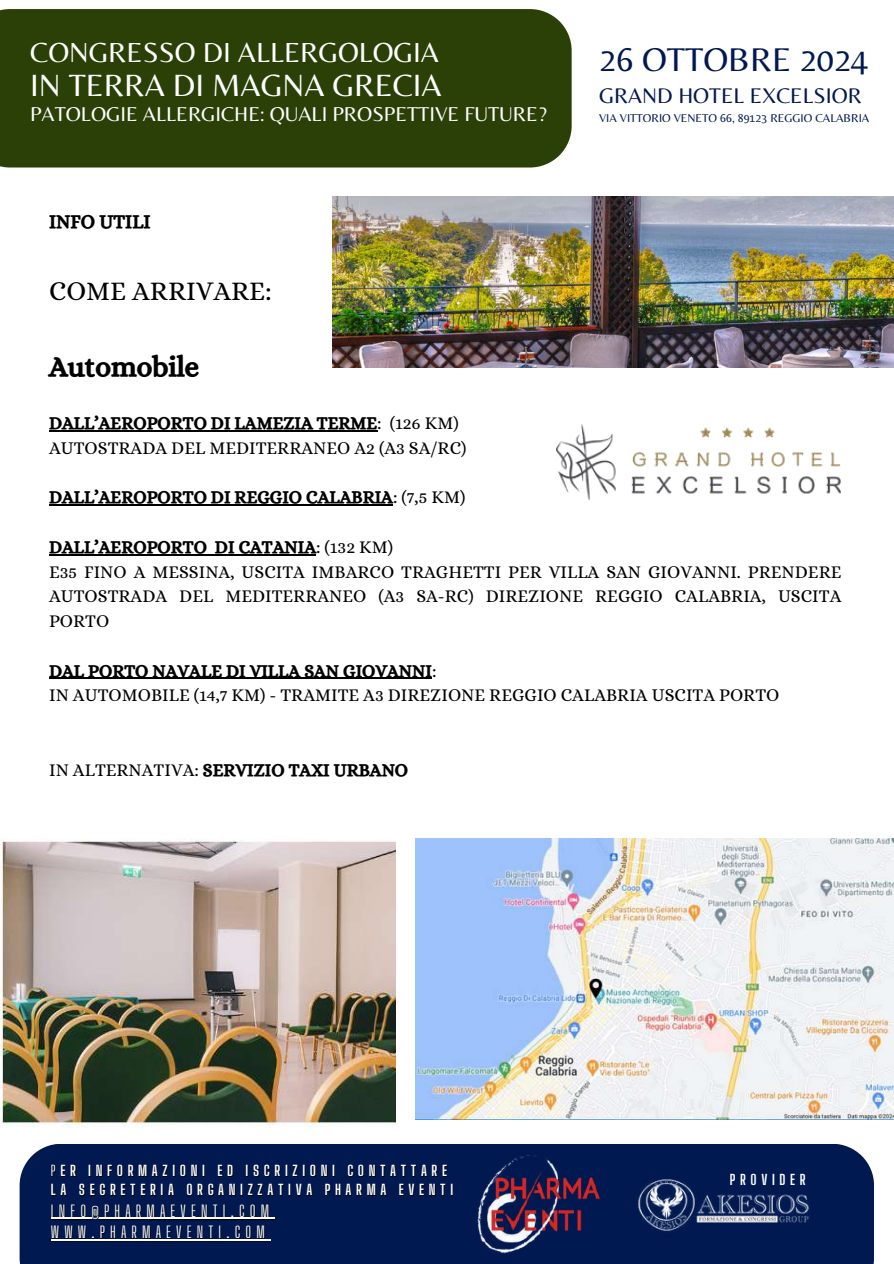
<style>
.page{position:relative;width:894px;height:1264px;background:#fff}
.page>*{position:absolute;margin:0;border:0;box-sizing:border-box;transform-origin:0 0}
.t1{font:34.2px "Belleza";color:#001950}
.t2{font:31.95px "Belleza";color:#fff}
.t3{font:28.65px "Belleza";color:#fff}
.t4{font:28.5px "CA Generated";color:#000}
.t5{font:27px "Alice";color:#000}
.t6{font:22.05px "Belleza";color:#001950}
.t7{font:20.85px "Belleza";color:#fff}
.t8{font:19.5px "CA Generated";color:#000}
.t9{font:18px/24.8px "Alice";color:#000;text-align:justify}
.t10{font:18px "CA Generated";color:#000}
.t11{font:15.6px/21.3px "Big Shoulders Display";letter-spacing:.33em;color:#fff}
.t12{font:700 14.1px/19.2px "Big Shoulders Display";letter-spacing:.33em;color:#fff}
.t13{font:700 13.95px "Big Shoulders Display";letter-spacing:.33em;color:#fff}
.t14{font:11.85px "Belleza";color:#001950}
.s1{font-family:"Alice"}
.s2{font-weight:400;color:#000}
</style>
<div class="page">
<img style="left:4px;top:44px;width:889px;height:1219px">
<hr style="left:51px;top:1217px;width:223px;height:1px;background:#fff">
<hr style="left:51px;top:1239px;width:219px;height:1px;background:#fff">
<hr style="left:49px;top:430px;width:50px;height:1px;background:#000">
<hr style="left:99px;top:430px;width:278px;height:1px;background:#000">
<hr style="left:49px;top:504px;width:344px;height:1px;background:#000">
<hr style="left:49px;top:554px;width:158px;height:1px;background:#000">
<svg style="left:207px;top:554px;width:43px;height:1px"></svg>
<hr style="left:250px;top:554px;width:66px;height:1px;background:#000">
<hr style="left:49px;top:677px;width:383px;height:2px;background:#000">
<img style="left:461px;top:1143px;width:150px;height:116px">
<img style="left:634px;top:1165px;width:186px;height:79px">
<div style="left:0;top:9px;width:571px;height:158px;background:#2b4007"></div>
<img style="left:415px;top:838px;width:478px;height:281px">
<img style="left:555px;top:424px;width:286px;height:75px">
<img style="left:332px;top:196px;width:561px;height:171px">
<img style="left:0;top:838px;width:395px;height:290px">
<h3 class="t3" style="left:30px;top:35px;width:410px">CONGRESSO DI ALLERGOLOGIA</h3>
<h2 class="t2" style="left:30px;top:66px;width:413px">IN TERRA DI MAGNA GRECIA</h2>
<p class="t7" style="left:30px;top:101px;width:518px">PATOLOGIE ALLERGICHE: QUALI PROSPETTIVE FUTURE?</p>
<p class="t8" style="left:49px;top:210px;width:103px">INFO UTILI</p>
<h3 class="t5" style="left:49px;top:275px;width:224px">COME ARRIVARE:</h3>
<h1 class="t1" style="left:599px;top:39px;width:270px">26 OTTOBRE 2024</h1>
<p class="t6" style="left:599px;top:83px;width:264px">GRAND HOTEL EXCELSIOR</p>
<p class="t14" style="left:599px;top:111px;width:271px">VIA VITTORIO VENETO 66, 89123 REGGIO CALABRIA</p>
<h3 class="t4" style="left:49px;top:350px;width:152px">Automobile</h3>
<p class="t10" style="left:49px;top:412px;width:411px">DALL’AEROPORTO DI LAMEZIA TERME<span class="s1">: (126 KM)</span></p>
<p class="t9" style="left:49px;top:435px;width:419px">AUTOSTRADA DEL MEDITERRANEO A2 (A3 SA/RC)</p>
<p class="t10" style="left:49px;top:487px;width:418px">DALL’AEROPORTO DI REGGIO CALABRIA<span class="s1">: (7,5 KM)</span></p>
<p class="t10" style="left:49px;top:536px;width:345px">DALL’AEROPORTO DI CATANIA<span class="s1">: (132 KM)</span></p>
<p class="t9" style="left:49px;top:559px;width:793px">E35 FINO A MESSINA, USCITA IMBARCO TRAGHETTI PER VILLA SAN GIOVANNI. PRENDERE AUTOSTRADA DEL MEDITERRANEO (A3 SA-RC) DIREZIONE REGGIO CALABRIA, USCITA PORTO</p>
<p class="t10" style="left:49px;top:660px;width:389px">DAL PORTO NAVALE DI VILLA SAN GIOVANNI<span class="s1">:</span></p>
<p class="t9" style="left:49px;top:683px;width:731px">IN AUTOMOBILE (14,7 KM) - TRAMITE A3 DIREZIONE REGGIO CALABRIA USCITA PORTO</p>
<p class="t10" style="left:49px;top:759px;width:360px"><span class="s1">IN ALTERNATIVA:</span> SERVIZIO TAXI URBANO</p>
<p class="t12" style="left:51px;top:1161px;width:403px"><span class="s2">P</span>ER INFORMAZIONI ED ISCRIZIONI CONTATTARE<br>LA SEGRETERIA ORGANIZZATIVA PHARMA EVENTI</p>
<p class="t11" style="left:51px;top:1199px;width:220px">INFO@PHARMAEVENTI.COM<br>WWW.PHARMAEVENTI.COM</p>
<p class="t13" style="left:729px;top:1171px;width:77px">PROVIDER</p>
</div>
